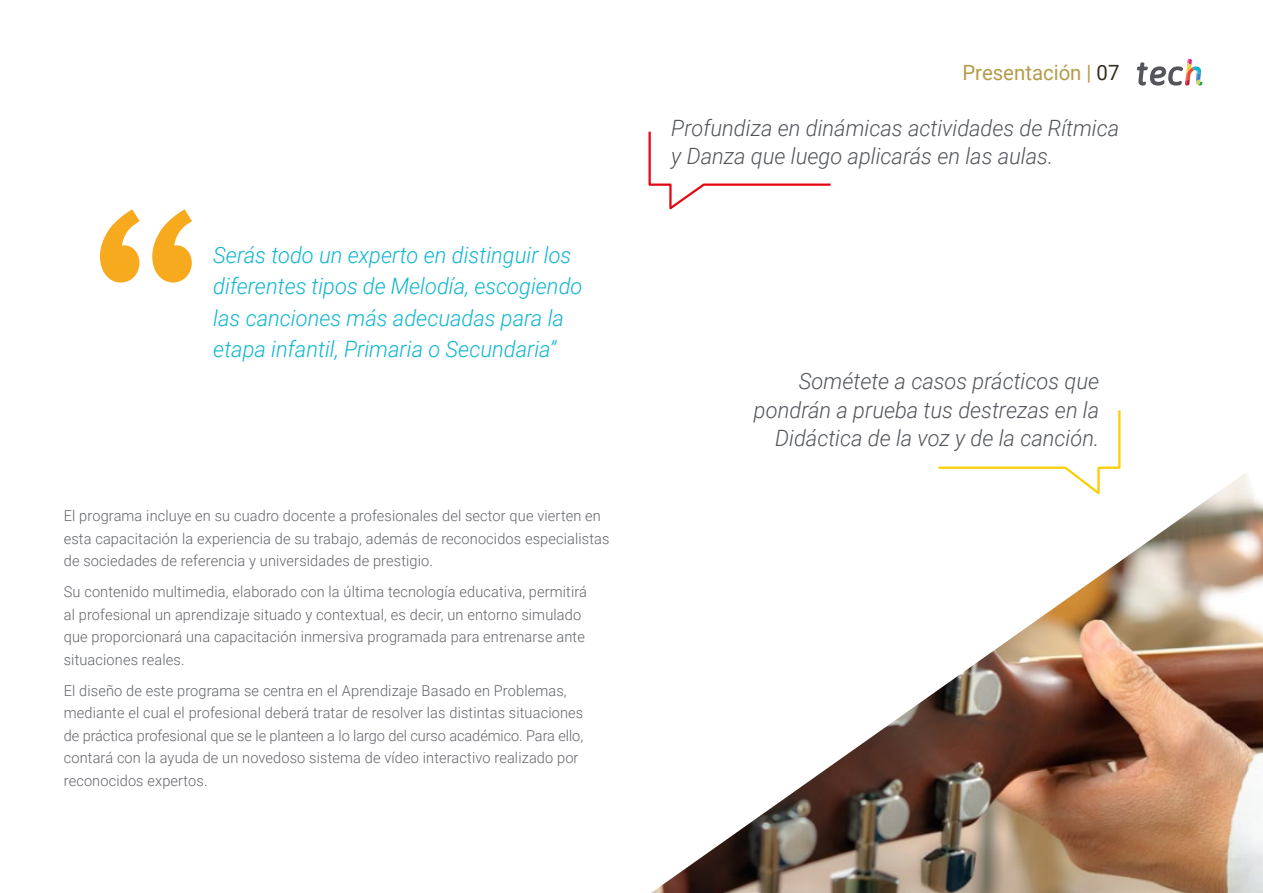
<style>
.page{position:relative;width:1263px;height:893px;background:#fff}
.page>*{position:absolute;margin:0;border:0;box-sizing:border-box;transform-origin:0 0}
.t1{font:italic 300 22.5px/28.5px "Roboto";color:#52555b;text-align:right}
.t2{font:italic 300 22.5px/31.5px "Roboto";color:#0fb6cf}
.t3{font:21px "Roboto";color:#b49c4b}
.t4{font:300 15px/22.5px "Roboto";letter-spacing:.01em;color:#61646a}
.s1{color:#312e20}
</style>
<div class="page">
<svg style="left:100px;top:209px;width:92px;height:74px"></svg>
<img style="left:651px;top:473px;width:612px;height:420px">
<svg style="left:936px;top:410px;width:186px;height:88px"></svg>
<svg style="left:648px;top:131px;width:183px;height:79px"></svg>
<svg style="left:1137px;top:59px;width:65px;height:27px"></svg>
<h1 class="t2" style="left:213px;top:238px;width:371px">Serás todo un experto en distinguir los diferentes tipos de Melodía, escogiendo las canciones más adecuadas para la etapa infantil, Primaria o Secundaria”</h1>
<p class="t4" style="left:64px;top:504px;width:547px">El programa incluye en su cuadro docente a profesionales del sector que vierten en esta capacitación la experiencia de su trabajo, además de reconocidos especialistas de sociedades de referencia y universidades de prestigio.</p>
<p class="t4" style="left:64px;top:580px;width:525px">Su contenido multimedia, elaborado con la última tecnología educativa, permitirá al profesional un aprendizaje situado y contextual, es decir, un entorno simulado que proporcionará una capacitación inmersiva programada para entrenarse ante situaciones reales.</p>
<p class="t4" style="left:64px;top:679px;width:521px">El diseño de este programa se centra en el Aprendizaje Basado en Problemas, mediante el cual el profesional deberá tratar de resolver las distintas situaciones de práctica profesional que se le planteen a lo largo del curso académico. Para ello, contará con la ayuda de un novedoso sistema de vídeo interactivo realizado por reconocidos expertos.</p>
<h2 class="t3" style="left:962px;top:57px;width:159px">Presentación | <span class="s1">07</span></h2>
<h1 class="t1" style="left:671px;top:112px;width:449px;text-align:left">Profundiza en dinámicas actividades de Rítmica y Danza que luego aplicarás en las aulas.</h1>
<h1 class="t1" style="left:754px;top:366px;width:347px">Sométete a casos prácticos que pondrán a prueba tus destrezas en la<br>Didáctica de la voz y de la canción.</h1>
</div>
